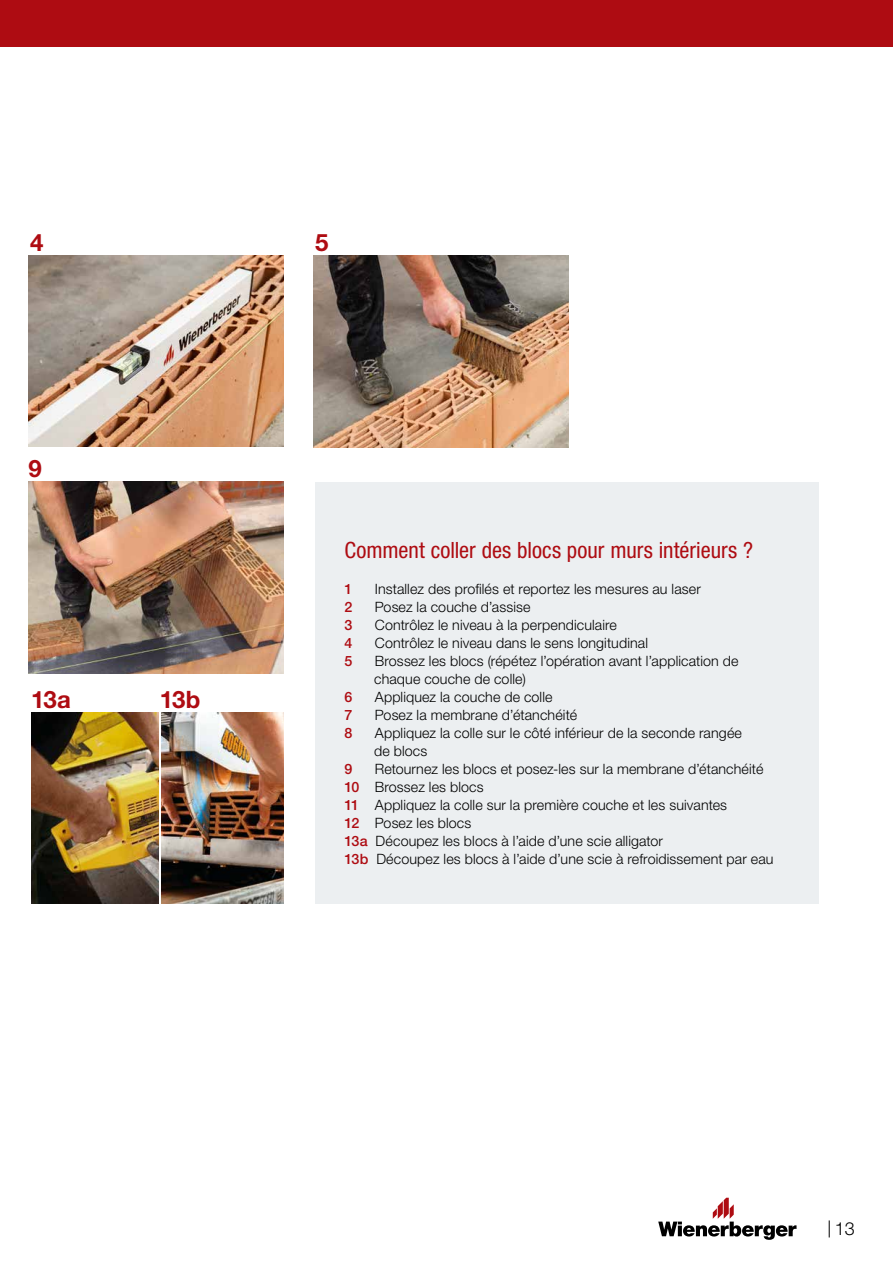
<style>
.page{position:relative;width:893px;height:1263px;background:#fff}
.page>*{position:absolute;margin:0;border:0;box-sizing:border-box;transform-origin:0 0}
.t1{font:700 24px "Helvetica Neue LT Pro";letter-spacing:-.015em;color:#ae0c12}
.t2{font:condensed 22.5px "Helvetica Neue LT Pro";color:#ae0c12}
.t3{font:300 18px "Helvetica Neue LT Pro";color:#000}
.t4{font:300 14.25px/18px "Helvetica Neue LT Pro";letter-spacing:.01em;color:#000}
.t5{font:500 14.25px "Helvetica Neue LT Pro";color:#ae0c12}
.s1{font-weight:500;color:#ae0c12}
</style>
<div class="page">
<img style="left:28px;top:255px;width:256px;height:192px">
<img style="left:314px;top:256px;width:255px;height:191px">
<img style="left:31px;top:713px;width:128px;height:191px">
<img style="left:162px;top:713px;width:122px;height:191px">
<img style="left:28px;top:482px;width:256px;height:191px">
<svg style="left:829px;top:1220px;width:1px;height:17px"></svg>
<div style="left:315px;top:482px;width:504px;height:422px;background:#eceff1"></div>
<div style="left:0;top:0;width:893px;height:47px;background:#ae0c12"></div>
<svg style="left:658px;top:1198px;width:138px;height:42px"></svg>
<h1 class="t1" style="left:30px;top:227px;width:15px">4</h1>
<h1 class="t1" style="left:315px;top:228px;width:15px">5</h1>
<h1 class="t1" style="left:28px;top:454px;width:15px">9</h1>
<h1 class="t1" style="left:31px;top:684px;width:41px">13a</h1>
<h1 class="t1" style="left:160px;top:684px;width:42px">13b</h1>
<h2 class="t2" style="left:344px;top:537px;width:410px">Comment coller des blocs pour murs intérieurs ?</h2>
<p class="t5" style="left:344px;top:580px;width:9px">1</p>
<p class="t4" style="left:375px;top:579px;width:328px">Installez des profilés et reportez les mesures au laser</p>
<p class="t5" style="left:344px;top:598px;width:9px">2</p>
<p class="t4" style="left:375px;top:597px;width:157px">Posez la couche d’assise</p>
<p class="t5" style="left:344px;top:616px;width:9px">3</p>
<p class="t4" style="left:375px;top:615px;width:244px">Contrôlez le niveau à la perpendiculaire</p>
<p class="t5" style="left:344px;top:634px;width:9px">4</p>
<p class="t4" style="left:375px;top:633px;width:275px">Contrôlez le niveau dans le sens longitudinal</p>
<p class="t5" style="left:344px;top:652px;width:9px">5</p>
<p class="t4" style="left:374px;top:651px;width:366px">Brossez les blocs (répétez l’opération avant l’application de chaque couche de colle)</p>
<p class="t5" style="left:344px;top:688px;width:9px">6</p>
<p class="t4" style="left:375px;top:687px;width:179px">Appliquez la couche de colle</p>
<p class="t5" style="left:344px;top:706px;width:9px">7</p>
<p class="t4" style="left:375px;top:705px;width:204px">Posez la membrane d’étanchéité</p>
<p class="t5" style="left:344px;top:724px;width:9px">8</p>
<p class="t4" style="left:374px;top:723px;width:369px">Appliquez la colle sur le côté inférieur de la seconde rangée de blocs</p>
<p class="t5" style="left:344px;top:760px;width:9px">9</p>
<p class="t4" style="left:344px;top:759px;width:431px;text-indent:30px">Retournez les blocs et posez-les sur la membrane d’étanchéité <span class="s1">10</span> Brossez les blocs<br><span class="s1">11</span> Appliquez la colle sur la première couche et les suivantes<br><span class="s1">12</span> Posez les blocs<br><span class="s1">13a</span> Découpez les blocs à l’aide d’une scie alligator<br><span class="s1">13b</span> Découpez les blocs à l’aide d’une scie à refroidissement par eau</p>
<p class="t3" style="left:835px;top:1218px;width:22px">13</p>
</div>
